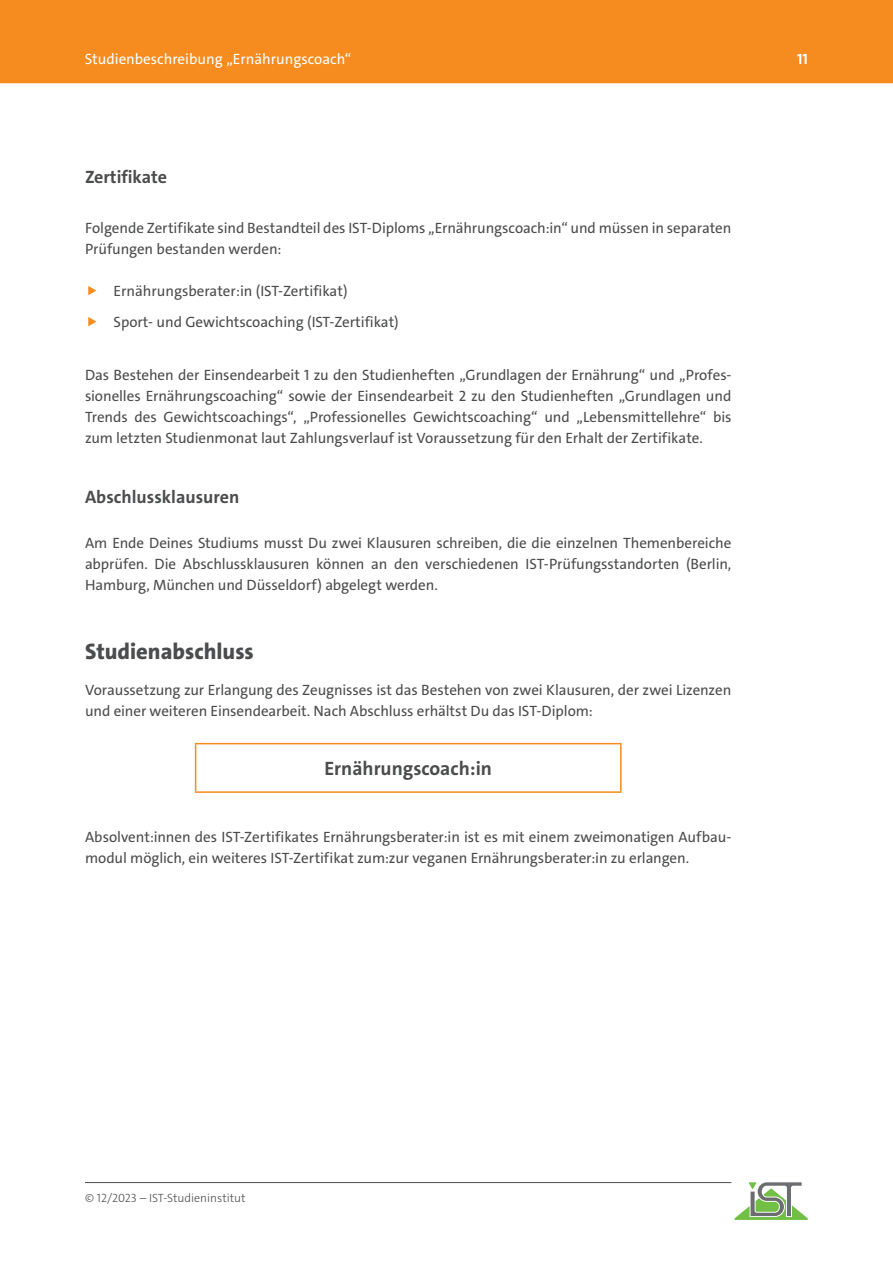
<style>
.page{position:relative;width:893px;height:1263px;background:#fff}
.page>*{position:absolute;margin:0;border:0;box-sizing:border-box;transform-origin:0 0}
.t1{font:800 22.5px "The Sans C4 s";color:#4b4c4d}
.t2{font:700 19.5px "The Sans C4 s";color:#4b4c4d}
.t3{font:700 18px "The Sans C4 s";color:#4b4c4d}
.t4{font:15px/21px "The Sans C4 s";letter-spacing:-.005em;color:#4b4c4d}
.t5{font:15px "The Sans C4 s";color:#fff}
.t6{font:700 15px "The Sans C4 s";color:#fff}
.t7{font:300 12px "The Sans C4 s";color:#4b4c4d}
</style>
<div class="page">
<hr style="left:85px;top:1182px;width:646px;height:1px;background:#4b4c4d">
<svg style="left:734px;top:1182px;width:74px;height:38px"></svg>
<div style="left:0;top:0;width:893px;height:83px;background:#f68b1f"></div>
<hr style="left:195px;top:744px;width:1px;height:47px;background:#f68b1f">
<hr style="left:195px;top:743px;width:427px;height:1px;background:#f68b1f">
<hr style="left:620px;top:744px;width:2px;height:47px;background:#f68b1f">
<hr style="left:195px;top:791px;width:427px;height:2px;background:#f68b1f">
<p class="t5" style="left:85px;top:49px;width:268px">Studienbeschreibung „Ernährungscoach“</p>
<p class="t6" style="left:797px;top:49px;width:12px">11</p>
<p class="t3" style="left:85px;top:166px;width:84px">Zertifikate</p>
<p class="t4" style="left:85px;top:217px;width:648px">Folgende Zertifikate sind Bestandteil des IST-Diploms „Ernährungscoach:in“ und müssen in separaten<br>Prüfungen bestanden werden:</p>
<p class="t4" style="left:114px;top:275px;width:287px;line-height:31.7px">Ernährungsberater:in (IST-Zertifikat)<br>Sport- und Gewichtscoaching (IST-Zertifikat)</p>
<p class="t4" style="left:85px;top:364px;width:648px;text-align:justify">Das Bestehen der Einsendearbeit 1 zu den Studienheften „Grundlagen der Ernährung“ und „Profes&shy;sionelles Ernährungscoaching“ sowie der Einsendearbeit 2 zu den Studienheften „Grundlagen und Trends des Gewichtscoachings“, „Professionelles Gewichtscoaching“ und „Lebensmittellehre“ bis zum letzten Studienmonat laut Zahlungsverlauf ist Voraussetzung für den Erhalt der Zertifikate.</p>
<p class="t3" style="left:85px;top:485px;width:156px">Abschlussklausuren</p>
<p class="t4" style="left:85px;top:532px;width:648px;text-align:justify">Am Ende Deines Studiums musst Du zwei Klausuren schreiben, die die einzelnen Themenbereiche abprüfen. Die Abschlussklausuren können an den verschiedenen IST-Prüfungsstandorten (Berlin, Hamburg, München und Düsseldorf) abgelegt werden.</p>
<h1 class="t1" style="left:85px;top:637px;width:170px">Studienabschluss</h1>
<p class="t4" style="left:85px;top:679px;width:648px">Voraussetzung zur Erlangung des Zeugnisses ist das Bestehen von zwei Klausuren, der zwei Lizenzen und einer weiteren Einsendearbeit. Nach Abschluss erhältst Du das IST-Diplom:</p>
<h2 class="t2" style="left:324px;top:756px;width:169px">Ernährungscoach:in</h2>
<p class="t4" style="left:85px;top:826px;width:648px">Absolvent:innen des IST-Zertifikates Ernährungsberater:in ist es mit einem zweimonatigen Aufbau&shy;modul möglich, ein weiteres IST-Zertifikat zum:zur veganen Ernährungsberater:in zu erlangen.</p>
<p class="t7" style="left:85px;top:1190px;width:162px">© 12/2023 – IST-Studieninstitut</p>
</div>
